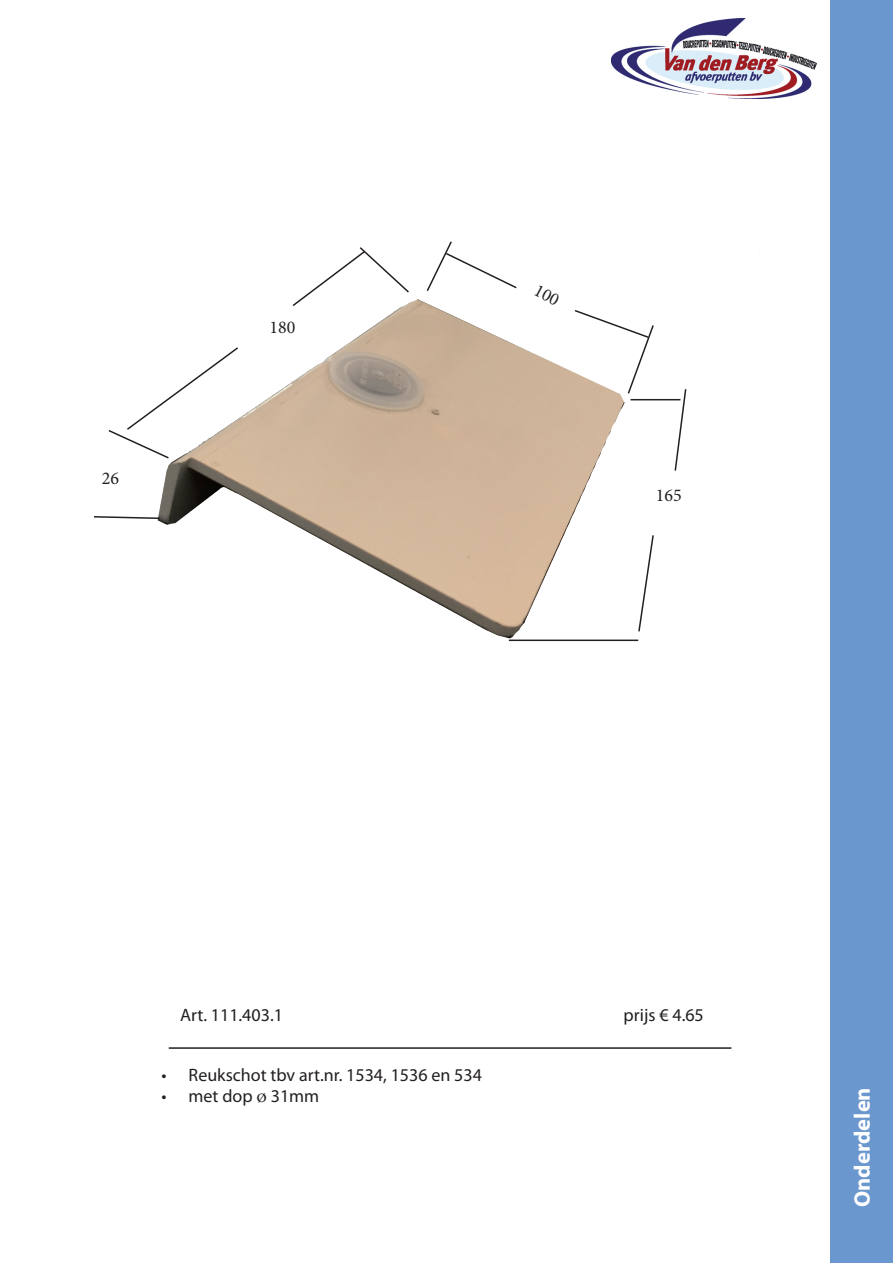
<style>
.page{position:relative;width:893px;height:1263px;background:#fff}
.page>*{position:absolute;margin:0;border:0;box-sizing:border-box;transform-origin:0 0}
.t1{font:700 22.5px "Myriad Pro";color:#fff}
.t2{font:18px "Myriad Pro";color:#231f20}
.t3{font:18px "Minion Pro";color:#231f20}
.s1{font-family:"Minion Pro"}
</style>
<div class="page">
<div style="left:830px;top:0;width:63px;height:1263px;background:#6b97cf"></div>
<img style="left:681px;top:19px;width:135px;height:77px">
<img style="left:157px;top:33px;width:636px;height:609px">
<hr style="left:169px;top:1047px;width:562px;height:2px;background:#231f20">
<hr style="left:630px;top:399px;width:50px;height:1px;background:#231f20">
<hr style="left:509px;top:639px;width:129px;height:2px;background:#231f20">
<svg style="left:674px;top:387px;width:13px;height:85px"></svg>
<svg style="left:637px;top:534px;width:18px;height:99px"></svg>
<svg style="left:425px;top:240px;width:93px;height:53px"></svg>
<svg style="left:573px;top:309px;width:82px;height:86px"></svg>
<svg style="left:291px;top:246px;width:120px;height:62px"></svg>
<svg style="left:108px;top:346px;width:132px;height:114px"></svg>
<svg style="left:94px;top:515px;width:67px;height:5px"></svg>
<svg style="left:534px;top:285px;width:26px;height:21px"></svg>
<p class="t3" style="left:102px;top:466px;width:19px">26</p>
<p class="t3" style="left:269px;top:315px;width:27px">180</p>
<p class="t3" style="left:656px;top:483px;width:27px">165</p>
<p class="t2" style="left:180px;top:1004px;width:104px">Art. 111.403.1</p>
<p class="t2" style="left:624px;top:1004px;width:82px">prijs € 4.65</p>
<p class="t2" style="left:162px;top:1063px;width:322px">• Reukschot tbv art.nr. 1534, 1536 en 534</p>
<p class="t2" style="left:162px;top:1085px;width:159px">• met dop <span class="s1">ø</span> 31mm</p>
<p class="t1" style="left:848px;top:1207px;width:121px;rotate:-90deg">Onderdelen</p>
</div>
